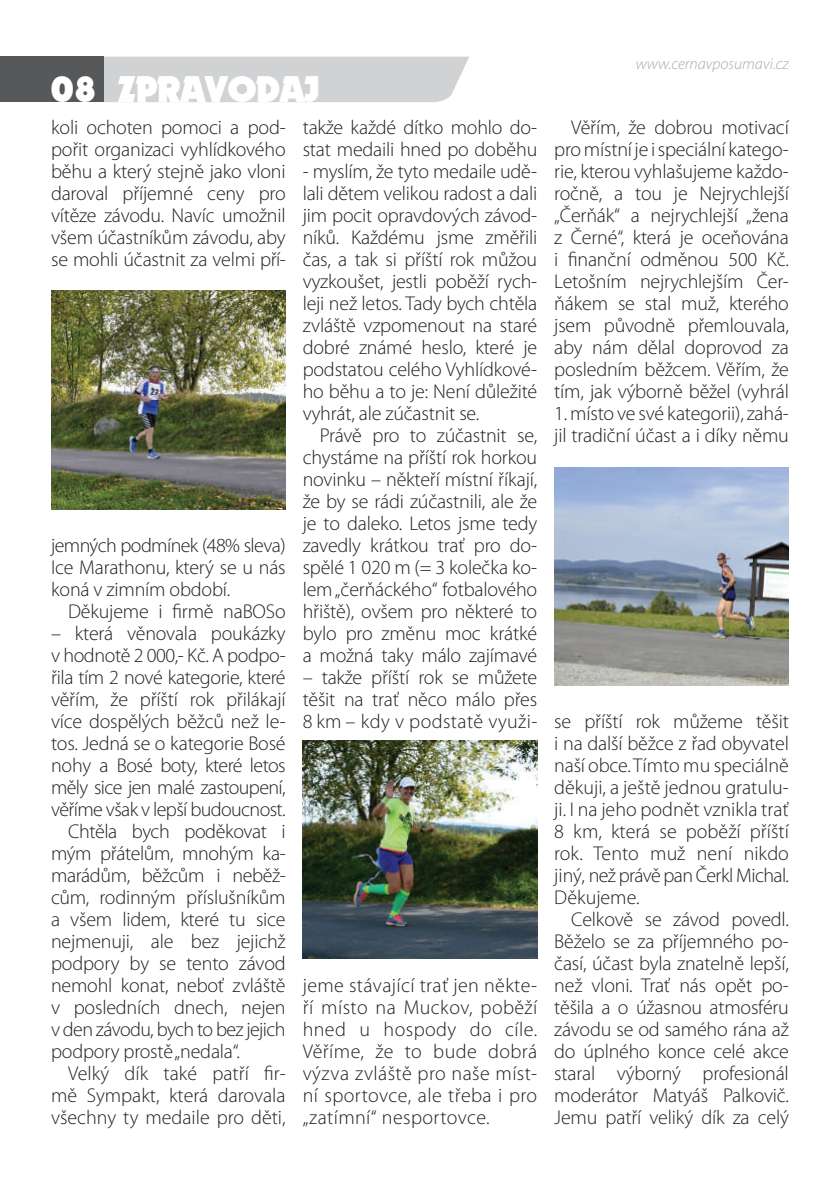
<style>
.page{position:relative;width:840px;height:1191px;background:#fff}
.page>*{position:absolute;margin:0;border:0;box-sizing:border-box;transform-origin:0 0}
.t1{font:36px "Dynamo CE";color:#fff}
.t2{font:300 20px/22px "Myriad Pro";letter-spacing:-.01em;color:#231f20;text-align:justify}
.t3{font:300 20px "Myriad Pro";letter-spacing:-.03em;color:#231f20}
.t4{font:italic 300 16px "Myriad Pro";color:#a8a9ad}
</style>
<div class="page">
<div style="left:103px;top:57px;width:366px;height:45px;background:#d1d2d4"></div>
<div style="left:0;top:57px;width:103px;height:45px;background:#57585a"></div>
<img style="left:51px;top:291px;width:234px;height:218px">
<img style="left:554px;top:468px;width:234px;height:218px">
<img style="left:302px;top:740px;width:235px;height:218px">
<h1 class="t1" style="left:51px;top:66px;width:270px">08 ZPRAVODAJ</h1>
<p class="t2" style="left:51px;top:117px;width:236px">koli ochoten pomoci a pod&shy;pořit organizaci vyhlídkového běhu a který stejně jako vloni daroval příjemné ceny pro vítěze závodu. Navíc umožnil všem účastníkům závodu, aby se mohli účastnit za velmi pří-</p>
<p class="t2" style="left:51px;top:535px;width:236px">jemných podmínek (48% sleva)<br>Ice Marathonu, který se u nás koná v zimním období.</p>
<p class="t2" style="left:68px;top:601px;width:219px">Děkujeme i firmě naBOSo</p>
<p class="t2" style="left:51px;top:623px;width:236px">– která věnovala poukázky</p>
<p class="t2" style="left:51px;top:645px;width:236px">v hodnotě 2 000,- Kč. A podpo-</p>
<p class="t2" style="left:51px;top:667px;width:236px">řila tím 2 nové kategorie, které</p>
<p class="t2" style="left:51px;top:689px;width:236px">věřím, že příští rok přilákají</p>
<p class="t2" style="left:51px;top:711px;width:236px">více dospělých běžců než le-</p>
<p class="t2" style="left:51px;top:733px;width:236px">tos. Jedná se o kategorie Bosé</p>
<p class="t3" style="left:51px;top:754px;width:236px">nohy a Bosé boty, které letos</p>
<p class="t3" style="left:51px;top:776px;width:236px">měly sice jen malé zastoupení,</p>
<p class="t3" style="left:51px;top:798px;width:236px">věříme však v lepší budoucnost.</p>
<p class="t2" style="left:68px;top:821px;width:219px">Chtěla bych poděkovat i</p>
<p class="t2" style="left:51px;top:843px;width:236px">mým přátelům, mnohým ka-</p>
<p class="t2" style="left:51px;top:865px;width:236px">marádům, běžcům i neběž-</p>
<p class="t2" style="left:51px;top:887px;width:236px">cům, rodinným příslušníkům</p>
<p class="t2" style="left:51px;top:909px;width:236px">a všem lidem, které tu sice</p>
<p class="t2" style="left:51px;top:931px;width:236px">nejmenuji, ale bez jejichž</p>
<p class="t2" style="left:51px;top:953px;width:236px">podpory by se tento závod</p>
<p class="t2" style="left:51px;top:975px;width:236px">nemohl konat, neboť zvláště</p>
<p class="t2" style="left:51px;top:997px;width:236px">v posledních dnech, nejen</p>
<p class="t3" style="left:51px;top:1018px;width:236px">v den závodu, bych to bez jejich</p>
<p class="t2" style="left:51px;top:1041px;width:190px">podpory prostě „nedala“.</p>
<p class="t2" style="left:68px;top:1063px;width:219px">Velký dík také patří fir-</p>
<p class="t2" style="left:51px;top:1085px;width:236px">mě Sympakt, která darovala</p>
<p class="t2" style="left:51px;top:1107px;width:236px">všechny ty medaile pro děti,</p>
<p class="t2" style="left:302px;top:117px;width:236px">takže každé dítko mohlo do&shy;stat medaili hned po doběhu</p>
<p class="t2" style="left:302px;top:161px;width:236px">- myslím, že tyto medaile udě&shy;lali dětem velikou radost a dali jim pocit opravdových závod&shy;níků. Každému jsme změřili čas, a tak si příští rok můžou vyzkoušet, jestli poběží rych&shy;leji než letos. Tady bych chtěla zvláště vzpomenout na staré dobré známé heslo, které je podstatou celého Vyhlídkové&shy;ho běhu a to je: Není důležité vyhrát, ale zúčastnit se.</p>
<p class="t2" style="left:302px;top:425px;width:236px;text-indent:17px">Právě pro to zúčastnit se, chystáme na příští rok horkou novinku – někteří místní říkají, že by se rádi zúčastnili, ale že je to daleko. Letos jsme tedy zavedly krátkou trať pro do&shy;spělé 1 020 m (= 3 kolečka ko&shy;lem „čerňáckého“ fotbalového hřiště), ovšem pro některé to bylo pro změnu moc krátké a možná taky málo zajímavé</p>
<p class="t2" style="left:302px;top:667px;width:236px">– takže příští rok se můžete těšit na trať něco málo přes 8 km – kdy v podstatě využi-</p>
<p class="t2" style="left:302px;top:975px;width:236px">jeme stávající trať jen někte&shy;ří místo na Muckov, poběží hned u hospody do cíle.<br>Věříme, že to bude dobrá výzva zvláště pro naše míst&shy;ní sportovce, ale třeba i pro „zatímní“ nesportovce.</p>
<p class="t4" style="left:635px;top:55px;width:155px">www.cernavposumavi.cz</p>
<p class="t2" style="left:554px;top:117px;width:236px;text-indent:17px">Věřím, že dobrou motivací pro místní je i speciální katego&shy;rie, kterou vyhlašujeme každo&shy;ročně, a tou je Nejrychlejší „Čerňák“ a nejrychlejší „žena z Černé“, která je oceňována i finanční odměnou 500 Kč.<br>Letošním nejrychlejším Čer&shy;ňákem se stal muž, kterého jsem původně přemlouvala, aby nám dělal doprovod za posledním běžcem. Věřím, že tím, jak výborně běžel (vyhrál</p>
<p class="t2" style="left:554px;top:403px;width:236px">1. místo ve své kategorii), zahá&shy;jil tradiční účast a i díky němu</p>
<p class="t2" style="left:554px;top:711px;width:236px">se příští rok můžeme těšit i na další běžce z řad obyvatel naší obce. Tímto mu speciálně děkuji, a ještě jednou gratulu&shy;ji. I na jeho podnět vznikla trať 8 km, která se poběží příští rok. Tento muž není nikdo jiný, než právě pan Čerkl Michal.<br>Děkujeme.</p>
<p class="t2" style="left:554px;top:909px;width:236px;text-indent:17px">Celkově se závod povedl.<br>Běželo se za příjemného po&shy;časí, účast byla znatelně lepší, než vloni. Trať nás opět po&shy;těšila a o úžasnou atmosféru závodu se od samého rána až do úplného konce celé akce staral výborný profesionál moderátor Matyáš Palkovič.<br>Jemu patří veliký dík za celý</p>
</div>
